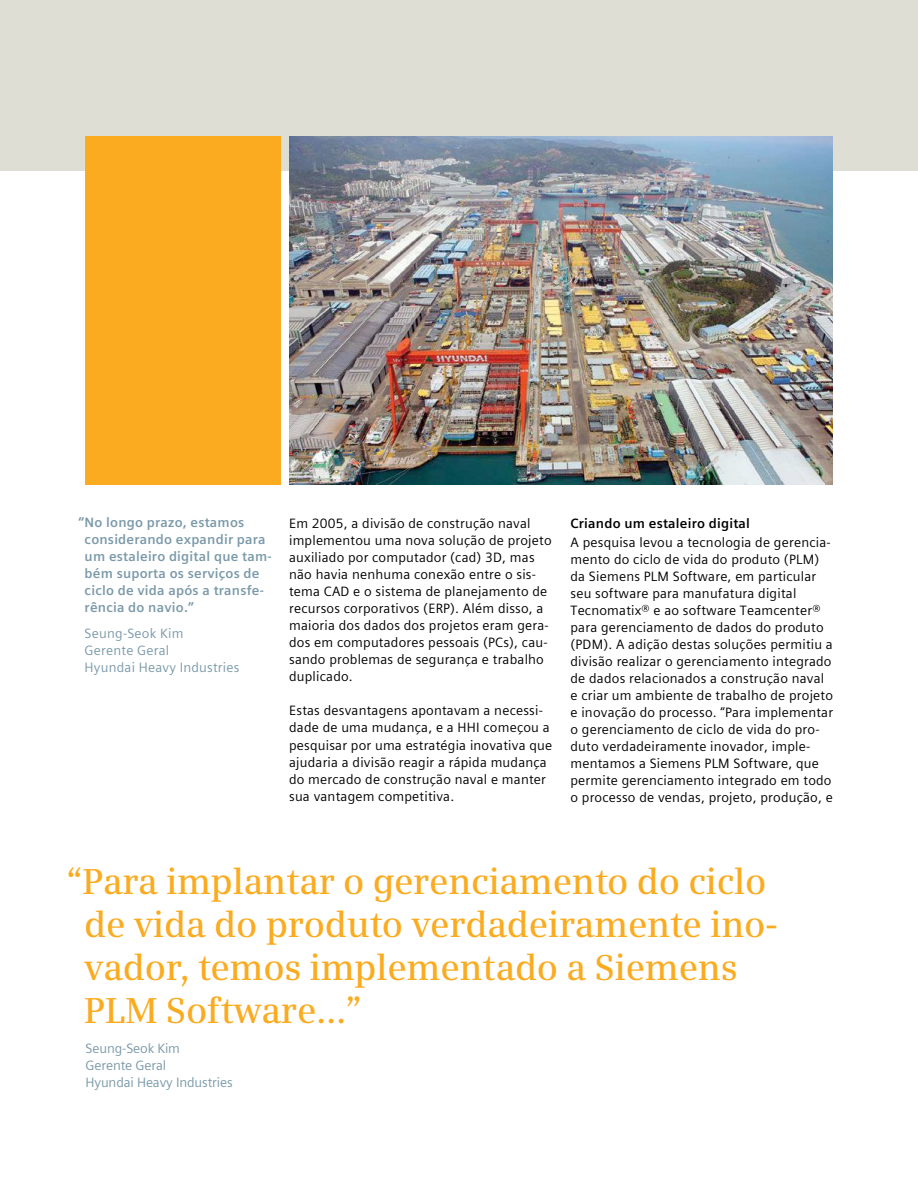
<style>
.page{position:relative;width:918px;height:1188px;background:#fff}
.page>*{position:absolute;margin:0;border:0;box-sizing:border-box;transform-origin:0 0}
.t1{font:600 36px/43.2px "Siemens Serif";letter-spacing:-.01em;color:#fbab1f}
.t2{font:13.5px/17px "Siemens Sans Global";letter-spacing:.015em;color:#000}
.t3{font:700 13.5px/17px "Siemens Sans Global";letter-spacing:.015em;color:#7b99a9}
.t4{font:13.5px/17px "Siemens Sans Global";color:#7b99a9}
.t5{font:700 13.5px "Siemens Sans Global";letter-spacing:.015em;color:#000}
</style>
<div class="page">
<div style="left:0;top:0;width:918px;height:170px;background:#dfded4"></div>
<img style="left:289px;top:136px;width:544px;height:349px">
<div style="left:85px;top:136px;width:196px;height:349px;background:#fbab1f"></div>
<p class="t3" style="left:85px;top:514px;width:189px;text-indent:-6px">“No longo prazo, estamos considerando expandir para um estaleiro digital que tam&shy;bém suporta os serviços de ciclo de vida após a transfe&shy;rência do navio.”</p>
<p class="t4" style="left:85px;top:625px;width:156px">Seung-Seok Kim<br>Gerente Geral<br>Hyundai Heavy Industries</p>
<p class="t2" style="left:289px;top:515px;width:264px">Em 2005, a divisão de construção naval implementou uma nova solução de projeto auxiliado por computador (cad) 3D, mas não havia nenhuma conexão entre o sis&shy;tema CAD e o sistema de planejamento de recursos corporativos (ERP). Além disso, a maioria dos dados dos projetos eram gera&shy;dos em computadores pessoais (PCs), cau&shy;sando problemas de segurança e trabalho duplicado.</p>
<p class="t2" style="left:289px;top:702px;width:265px">Estas desvantagens apontavam a necessi&shy;dade de uma mudança, e a HHI começou a pesquisar por uma estratégia inovativa que ajudaria a divisão reagir a rápida mudança do mercado de construção naval e manter sua vantagem competitiva.</p>
<p class="t5" style="left:571px;top:513px;width:181px">Criando um estaleiro digital</p>
<p class="t2" style="left:571px;top:534px;width:264px">A pesquisa levou a tecnologia de gerencia&shy;mento do ciclo de vida do produto (PLM) da Siemens PLM Software, em particular seu software para manufatura digital Tecnomatix® e ao software Teamcenter® para gerenciamento de dados do produto (PDM). A adição destas soluções permitiu a divisão realizar o gerenciamento integrado de dados relacionados a construção naval e criar um ambiente de trabalho de projeto e inovação do processo. “Para implementar o gerenciamento de ciclo de vida do pro&shy;duto verdadeiramente inovador, imple&shy;mentamos a Siemens PLM Software, que permite gerenciamento integrado em todo o processo de vendas, projeto, produção, e</p>
<h1 class="t1" style="left:84px;top:859px;width:695px;text-indent:-18px">“Para implantar o gerenciamento do ciclo de vida do produto verdadeiramente ino&shy;vador, temos implementado a Siemens PLM Software...”</h1>
<p class="t4" style="left:86px;top:1040px;width:149px">Seung-Seok Kim<br>Gerente Geral<br>Hyundai Heavy Industries</p>
</div>
